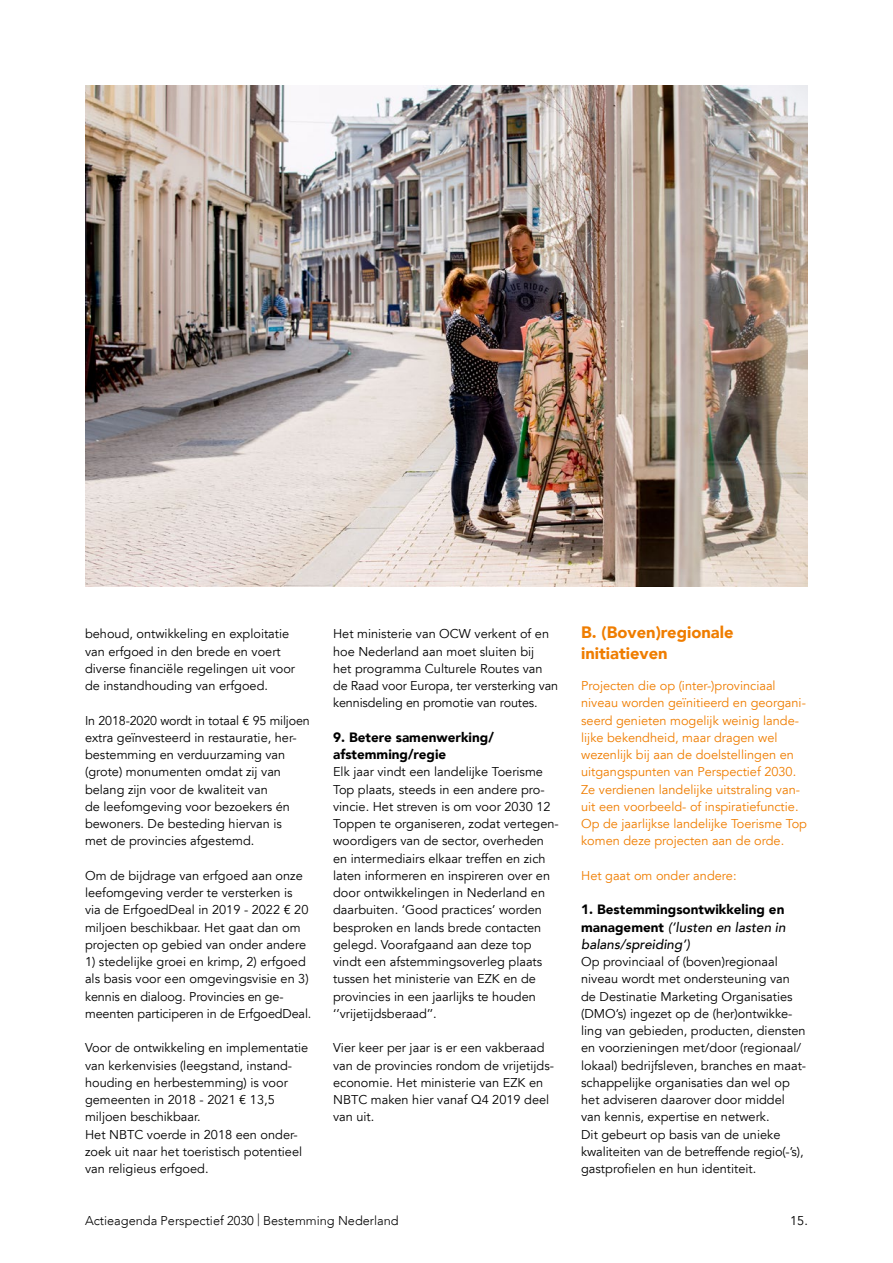
<style>
.page{position:relative;width:893px;height:1263px;background:#fff}
.page>*{position:absolute;margin:0;border:0;box-sizing:border-box;transform-origin:0 0}
.t1{font:900 16.5px/21px "Avenir LT";color:#ef7d00}
.t2{font:900 13.5px/17.2px "Avenir LT";color:#000}
.t3{font:12.75px/17.2px "Avenir LT";color:#000}
.t4{font:12.75px/17.2px "Avenir LT";color:#ef7d00}
.t5{font:300 12.75px "Avenir LT";color:#000}
.s1{font-weight:500;font-style:italic}
</style>
<div class="page">
<img style="left:85px;top:85px;width:723px;height:501px">
<p class="t3" style="left:85px;top:626px;width:212px">behoud, ontwikkeling en exploitatie van erfgoed in den brede en voert diverse financiële regelingen uit voor de instandhouding van erfgoed.</p>
<p class="t3" style="left:85px;top:712px;width:226px">In 2018-2020 wordt in totaal € 95 miljoen extra geïnvesteerd in restauratie, her&shy;bestemming en verduurzaming van (grote) monumenten omdat zij van belang zijn voor de kwaliteit van<br>de leefomgeving voor bezoekers én bewoners. De besteding hiervan is<br>met de provincies afgestemd.</p>
<p class="t3" style="left:85px;top:867px;width:225px">Om de bijdrage van erfgoed aan onze leefomgeving verder te versterken is via de ErfgoedDeal in 2019 - 2022 € 20 miljoen beschikbaar. Het gaat dan om projecten op gebied van onder andere</p>
<p class="t3" style="left:85px;top:953px;width:228px">1) stedelijke groei en krimp, 2) erfgoed als basis voor een omgevingsvisie en 3) kennis en dialoog. Provincies en ge&shy;meenten participeren in de ErfgoedDeal.</p>
<p class="t3" style="left:85px;top:1040px;width:225px">Voor de ontwikkeling en implementatie van kerkenvisies (leegstand, instand&shy;houding en herbestemming) is voor gemeenten in 2018 - 2021 € 13,5 miljoen beschikbaar.<br>Het NBTC voerde in 2018 een onder&shy;zoek uit naar het toeristisch potentieel van religieus erfgoed.</p>
<p class="t3" style="left:333px;top:626px;width:227px">Het ministerie van OCW verkent of en hoe Nederland aan moet sluiten bij<br>het programma Culturele Routes van de Raad voor Europa, ter versterking van kennisdeling en promotie van routes.</p>
<p class="t2" style="left:333px;top:728px;width:162px">9. Betere samenwerking/ afstemming/regie</p>
<p class="t3" style="left:333px;top:764px;width:227px">Elk jaar vindt een landelijke Toerisme Top plaats, steeds in een andere pro&shy;vincie. Het streven is om voor 2030 12<br>Toppen te organiseren, zodat vertegen&shy;woordigers van de sector, overheden en intermediairs elkaar treffen en zich laten informeren en inspireren over en door ontwikkelingen in Nederland en daarbuiten. ‘Good practices’ worden besproken en lands brede contacten gelegd. Voorafgaand aan deze top vindt een afstemmingsoverleg plaats tussen het ministerie van EZK en de provincies in een jaarlijks te houden ‘’vrijetijdsberaad’’.</p>
<p class="t3" style="left:333px;top:1040px;width:222px">Vier keer per jaar is er een vakberaad van de provincies rondom de vrijetijds&shy;economie. Het ministerie van EZK en<br>NBTC maken hier vanaf Q4 2019 deel van uit.</p>
<p class="t1" style="left:581px;top:622px;width:154px">B. (Boven)regionale initiatieven</p>
<p class="t4" style="left:581px;top:677px;width:227px">Projecten die op (inter-)provinciaal niveau worden geïnitieerd en georgani&shy;seerd genieten mogelijk weinig lande&shy;lijke bekendheid, maar dragen wel wezenlijk bij aan de doelstellingen en uitgangspunten van Perspectief 2030.<br>Ze verdienen landelijke uitstraling van&shy;uit een voorbeeld- of inspiratiefunctie.<br>Op de jaarlijkse landelijke Toerisme Top komen deze projecten aan de orde.</p>
<p class="t4" style="left:581px;top:867px;width:157px">Het gaat om onder andere:</p>
<p class="t2" style="left:581px;top:901px;width:206px;text-align:justify">1. Bestemmingsontwikkeling en management <span class="s1">(’lusten en lasten in balans/spreiding’)</span></p>
<p class="t3" style="left:581px;top:953px;width:227px">Op provinciaal of (boven)regionaal niveau wordt met ondersteuning van de Destinatie Marketing Organisaties (DMO’s) ingezet op de (her)ontwikke&shy;ling van gebieden, producten, diensten en voorzieningen met/door (regionaal/ lokaal) bedrijfsleven, branches en maat&shy;schappelijke organisaties dan wel op het adviseren daarover door middel van kennis, expertise en netwerk.<br>Dit gebeurt op basis van de unieke kwaliteiten van de betreffende regio(-’s), gastprofielen en hun identiteit.</p>
<p class="t5" style="left:85px;top:1213px;width:315px">Actieagenda Perspectief 2030 | Bestemming Nederland</p>
<p class="t3" style="left:790px;top:1212px;width:19px">15.</p>
</div>
